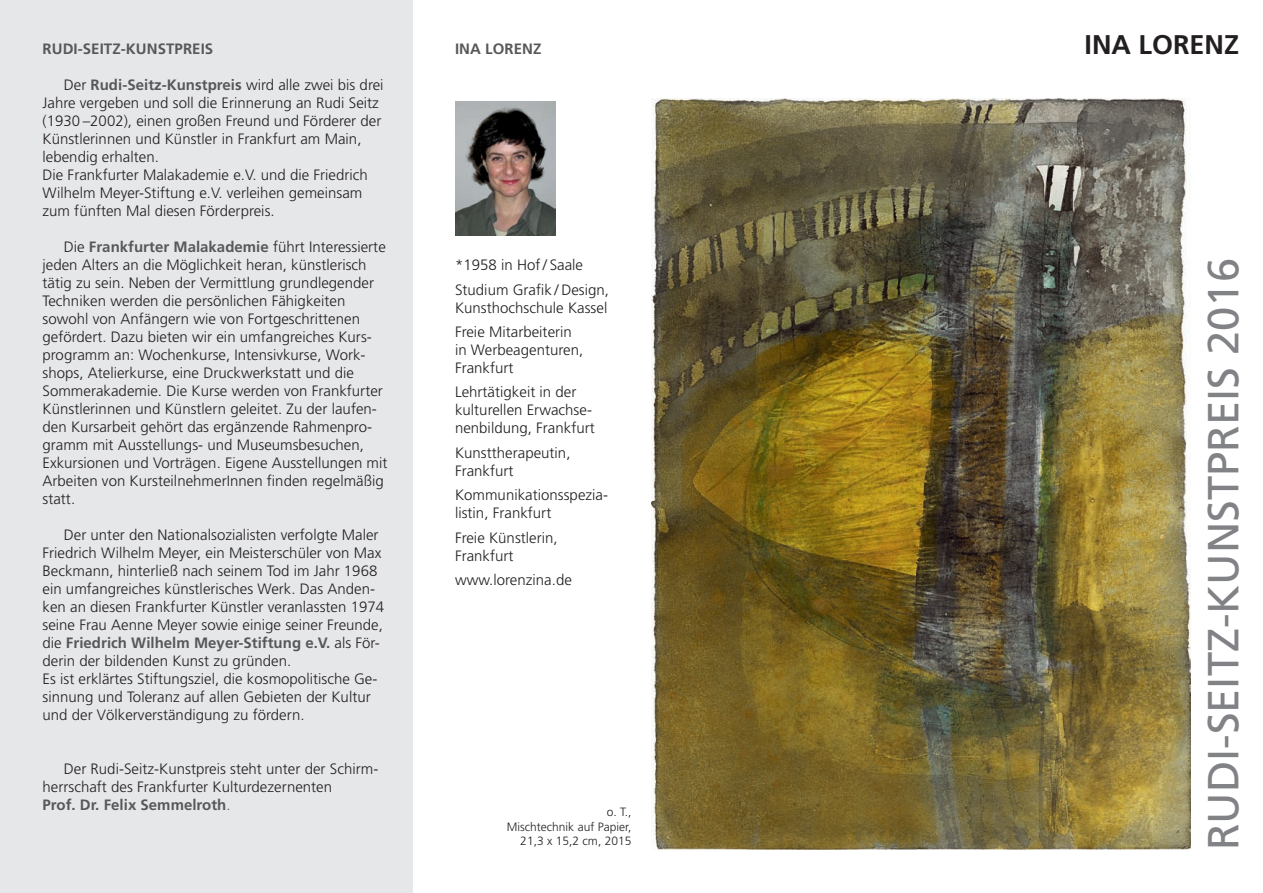
<style>
.page{position:relative;width:1263px;height:893px;background:#fff}
.page>*{position:absolute;margin:0;border:0;box-sizing:border-box;transform-origin:0 0}
.t1{font:43.5px "Frutiger";color:#808285}
.t2{font:700 27px "Frutiger";color:#231f20}
.t3{font:300 15px/18px "Frutiger";color:#231f20}
.t4{font:700 15px "Frutiger";letter-spacing:.005em;color:#57585a}
.t5{font:300 12px "Frutiger";color:#231f20}
.s1{font-weight:700;color:#57585a}
.s2{color:#57585a}
</style>
<div class="page">
<div style="left:0;top:0;width:412px;height:893px;background:#e6e7e9"></div>
<img style="left:651px;top:98px;width:540px;height:751px">
<img style="left:455px;top:102px;width:101px;height:134px">
<p class="t4" style="left:43px;top:40px;width:172px">RUDI-SEITZ-KUNSTPREIS</p>
<p class="t3" style="left:43px;top:76px;width:343px;text-indent:21px">Der <span class="s1">Rudi-Seitz-Kunstpreis</span> wird alle zwei bis drei Jahre vergeben und soll die Erinnerung an Rudi Seitz (1930 –2002), einen großen Freund und Förderer der Künstlerinnen und Künstler in Frankfurt am Main, lebendig erhalten.</p>
<p class="t3" style="left:43px;top:166px;width:327px">Die Frankfurter Malakademie e.V. und die Friedrich<br>Wilhelm Meyer-Stiftung e.V. verleihen gemeinsam zum fünften Mal diesen Förderpreis.</p>
<p class="t3" style="left:43px;top:238px;width:346px;text-indent:21px">Die <span class="s1">Frankfurter Malakademie</span> führt Interessierte jeden Alters an die Möglichkeit heran, künstlerisch tätig zu sein. Neben der Vermittlung grundlegender Techniken werden die persönlichen Fähigkeiten sowohl von Anfängern wie von Fortgeschrittenen gefördert. Dazu bieten wir ein umfangreiches Kurs&shy;programm an: Wochenkurse, Intensivkurse, Work&shy;shops, Atelierkurse, eine Druckwerkstatt und die Sommerakademie. Die Kurse werden von Frankfurter Künstlerinnen und Künstlern geleitet. Zu der laufen&shy;den Kursarbeit gehört das ergänzende Rahmenpro&shy;gramm mit Ausstellungs- und Museumsbesuchen, Exkursionen und Vorträgen. Eigene Ausstellungen mit Arbeiten von KursteilnehmerInnen finden regelmäßig statt.</p>
<p class="t3" style="left:43px;top:526px;width:343px;text-indent:21px">Der unter den Nationalsozialisten verfolgte Maler Friedrich Wilhelm Meyer, ein Meisterschüler von Max Beckmann, hinterließ nach seinem Tod im Jahr 1968 ein umfangreiches künstlerisches Werk. Das Anden&shy;ken an diesen Frankfurter Künstler veranlassten 1974 seine Frau Aenne Meyer sowie einige seiner Freunde, die <span class="s1">Friedrich Wilhelm Meyer-Stiftung e.V.</span> als För&shy;derin der bildenden Kunst zu gründen.<br>Es ist erklärtes Stiftungsziel, die kosmopolitische Ge&shy;sinnung und Toleranz auf allen Gebieten der Kultur und der Völkerverständigung zu fördern.</p>
<p class="t3" style="left:43px;top:760px;width:337px;text-indent:21px">Der Rudi-Seitz-Kunstpreis steht unter der Schirm&shy;herrschaft des Frankfurter Kulturdezernenten<br><span class="s1">Prof. Dr. Felix Semmelroth</span><span class="s2">.</span></p>
<p class="t4" style="left:455px;top:40px;width:88px">INA LORENZ</p>
<p class="t2" style="left:1084px;top:29px;width:156px">INA LORENZ</p>
<p class="t3" style="left:455px;top:256px;width:130px">*1958 in Hof / Saale</p>
<p class="t3" style="left:455px;top:280px;width:156px">Studium Grafik / Design,<br>Kunsthochschule Kassel</p>
<p class="t3" style="left:455px;top:323px;width:130px">Freie Mitarbeiterin in Werbeagenturen,<br>Frankfurt</p>
<p class="t3" style="left:455px;top:383px;width:141px">Lehrtätigkeit in der kulturellen Erwachse&shy;nenbildung, Frankfurt</p>
<p class="t3" style="left:455px;top:444px;width:117px">Kunsttherapeutin,<br>Frankfurt</p>
<p class="t3" style="left:455px;top:486px;width:155px">Kommunikationsspezia&shy;listin, Frankfurt</p>
<p class="t3" style="left:455px;top:528px;width:104px">Freie Künstlerin,<br>Frankfurt</p>
<p class="t3" style="left:455px;top:571px;width:118px">www.lorenzina.de</p>
<p class="t5" style="left:607px;top:805px;width:26px">o. T.,</p>
<p class="t5" style="left:507px;top:820px;width:126px">Mischtechnik auf Papier,</p>
<p class="t5" style="left:520px;top:834px;width:113px">21,3 x 15,2 cm, 2015</p>
<p class="t1" style="left:1198px;top:850px;width:594px;rotate:-90deg">RUDI-SEITZ-KUNSTPREIS 2016</p>
</div>
